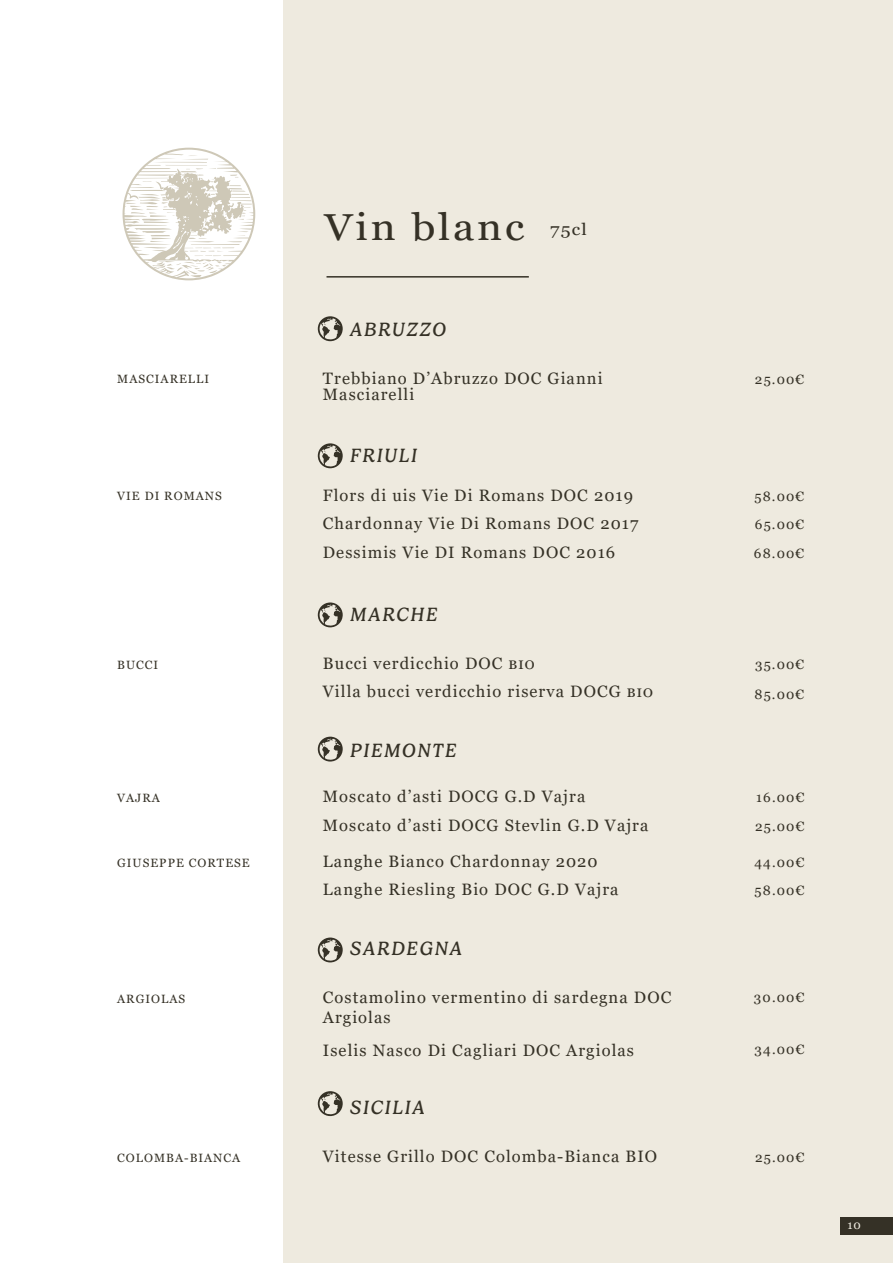
<style>
.page{position:relative;width:893px;height:1263px;background:#fff}
.page>*{position:absolute;margin:0;border:0;box-sizing:border-box;transform-origin:0 0}
.t1{font:37.5px "Georgia";letter-spacing:.065em;color:#353126;scale:1.13 1}
.t2{font:italic 19.5px "Gelica";letter-spacing:.09em;color:#353126}
.t3{font:16.5px/28.5px "Georgia";letter-spacing:.065em;color:#353126}
.t4{font:16.5px "Georgia";letter-spacing:.065em;color:#353126;scale:1.13 1}
.t5{font:13.5px/28.5px "Georgia";letter-spacing:.085em;color:#353126}
.t6{font:12px "Georgia";letter-spacing:.085em;color:#353126}
.t7{font:12px "Georgia";color:#eeeadf}
</style>
<div class="page">
<svg style="left:123px;top:148px;width:132px;height:132px"></svg>
<div style="left:283px;top:0;width:610px;height:1263px;background:#eeeadf"></div>
<hr style="left:326px;top:276px;width:203px;height:2px;background:#353126">
<svg style="left:318px;top:316px;width:25px;height:25px"></svg>
<svg style="left:318px;top:602px;width:25px;height:25px"></svg>
<svg style="left:318px;top:443px;width:25px;height:25px"></svg>
<svg style="left:318px;top:737px;width:25px;height:25px"></svg>
<svg style="left:318px;top:937px;width:25px;height:26px"></svg>
<svg style="left:318px;top:1091px;width:25px;height:25px"></svg>
<div style="left:840px;top:1217px;width:53px;height:18px;background:#353126"></div>
<h1 class="t1" style="left:325px;top:204px;width:178px">Vin blanc</h1>
<p class="t4" style="left:550px;top:219px;width:34px">75cl</p>
<p class="t2" style="left:349px;top:318px;width:97px">ABRUZZO</p>
<p class="t6" style="left:117px;top:372px;width:93px">MASCIARELLI</p>
<p class="t3" style="left:323px;top:370px;width:281px;line-height:16.5px">Trebbiano D’Abruzzo DOC Gianni<br>Masciarelli</p>
<p class="t5" style="left:755px;top:365px;width:51px">25.00€</p>
<p class="t6" style="left:117px;top:489px;width:106px">VIE DI ROMANS</p>
<p class="t2" style="left:349px;top:444px;width:69px">FRIULI</p>
<p class="t3" style="left:323px;top:481px;width:317px">Flors di uis Vie Di Romans DOC 2019<br>Chardonnay Vie Di Romans DOC 2017<br>Dessimis Vie DI Romans DOC 2016</p>
<p class="t5" style="left:754px;top:482px;width:52px;text-align:justify">58.00€ 65.00€ 68.00€</p>
<p class="t6" style="left:117px;top:657px;width:43px">BUCCI</p>
<p class="t2" style="left:349px;top:603px;width:89px">MARCHE</p>
<p class="t3" style="left:323px;top:649px;width:332px">Bucci verdicchio DOC BIO<br>Villa bucci verdicchio riserva DOCG BIO</p>
<p class="t5" style="left:755px;top:650px;width:51px">35.00€</p>
<p class="t5" style="left:754px;top:680px;width:51px">85.00€</p>
<p class="t6" style="left:117px;top:791px;width:44px">VAJRA</p>
<p class="t6" style="left:117px;top:855px;width:134px">GIUSEPPE CORTESE</p>
<p class="t2" style="left:349px;top:740px;width:108px">PIEMONTE</p>
<p class="t3" style="left:323px;top:783px;width:327px">Moscato d’asti DOCG G.D Vajra<br>Moscato d’asti DOCG Stevlin G.D Vajra</p>
<p class="t3" style="left:323px;top:847px;width:297px">Langhe Bianco Chardonnay 2020<br>Langhe Riesling Bio DOC G.D Vajra</p>
<p class="t5" style="left:755px;top:783px;width:51px">16.00€<br>25.00€</p>
<p class="t5" style="left:754px;top:848px;width:51px">44.00€<br>58.00€</p>
<p class="t6" style="left:117px;top:992px;width:69px">ARGIOLAS</p>
<p class="t2" style="left:349px;top:938px;width:113px">SARDEGNA</p>
<p class="t3" style="left:323px;top:988px;width:350px;line-height:19.5px">Costamolino vermentino di sardegna DOC<br>Argiolas</p>
<p class="t3" style="left:323px;top:1036px;width:313px">Iselis Nasco Di Cagliari DOC Argiolas</p>
<p class="t5" style="left:754px;top:983px;width:52px">30.00€</p>
<p class="t5" style="left:755px;top:1035px;width:51px">34.00€</p>
<p class="t6" style="left:117px;top:1151px;width:125px">COLOMBA-BIANCA</p>
<p class="t2" style="left:349px;top:1097px;width:76px">SICILIA</p>
<p class="t3" style="left:323px;top:1143px;width:336px">Vitesse Grillo DOC Colomba-Bianca BIO</p>
<p class="t5" style="left:755px;top:1143px;width:51px">25.00€</p>
<p class="t7" style="left:847px;top:1218px;width:15px">10</p>
</div>
